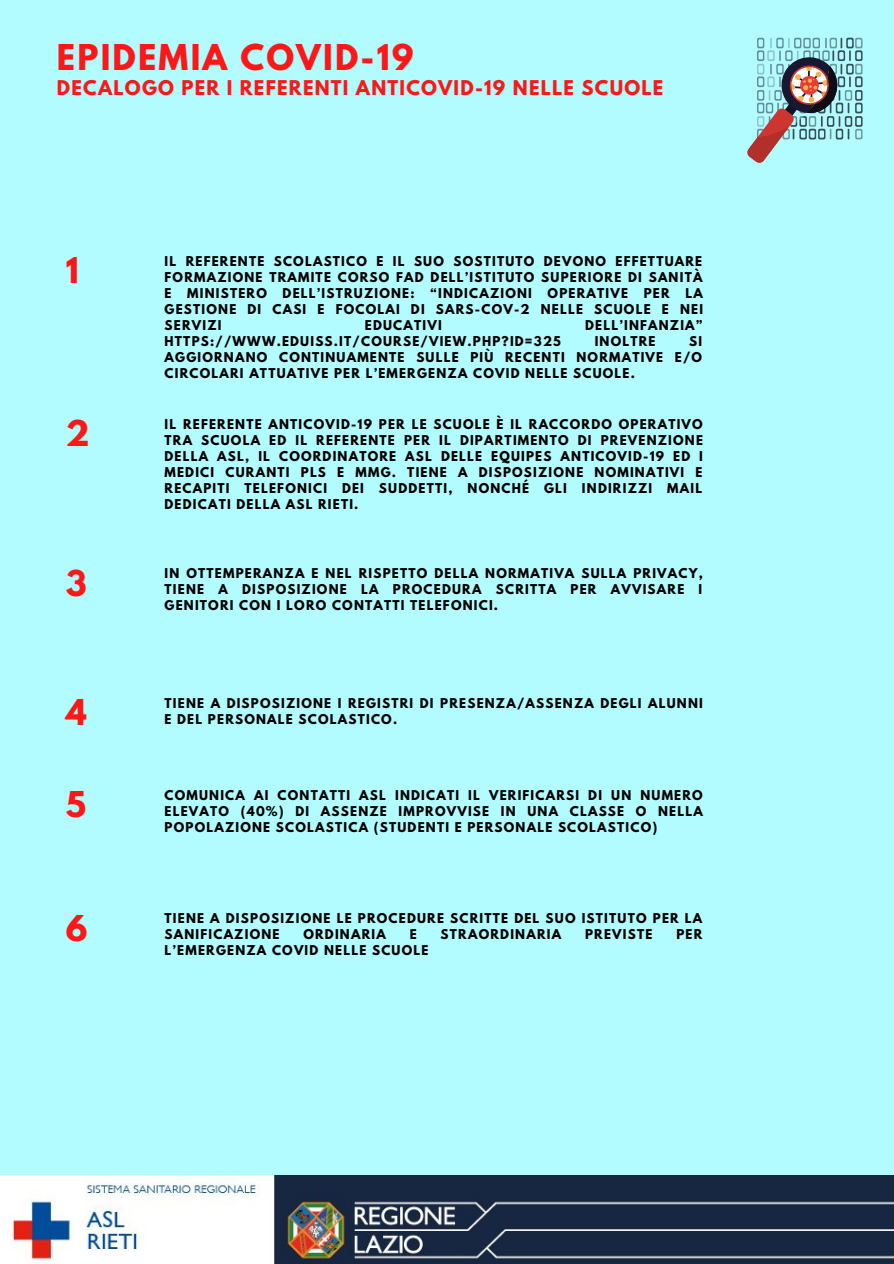
<style>
.page{position:relative;width:894px;height:1264px;background:#fff}
.page>*{position:absolute;margin:0;border:0;box-sizing:border-box;transform-origin:0 0}
.t1{font:700 31.5px "League Spartan";letter-spacing:.07em;color:#ff1616}
.t2{font:700 18px "League Spartan";letter-spacing:.07em;color:#ff1616}
.t3{font:700 12px/16px "League Spartan";letter-spacing:.1em;color:#000;text-align:justify}
</style>
<div class="page">
<div style="left:0;top:0;width:893px;height:1263px;background:#b2fcff"></div>
<img style="left:0;top:1175px;width:893px;height:88px">
<svg style="left:747px;top:38px;width:115px;height:125px"></svg>
<h1 class="t1" style="left:57px;top:42px;width:358px">EPIDEMIA COVID-19</h1>
<h2 class="t2" style="left:57px;top:79px;width:607px">DECALOGO PER I REFERENTI ANTICOVID-19 NELLE SCUOLE</h2>
<h1 class="t1" style="left:66px;top:255px;width:15px">1</h1>
<p class="t3" style="left:164px;top:254px;width:539px">IL REFERENTE SCOLASTICO E IL SUO SOSTITUTO DEVONO EFFETTUARE FORMAZIONE TRAMITE CORSO FAD DELL’ISTITUTO SUPERIORE DI SANITÀ E</p>
<p class="t3" style="left:187px;top:286px;width:81px">MINISTERO</p>
<p class="t3" style="left:282px;top:286px;width:133px">DELL’ISTRUZIONE:</p>
<p class="t3" style="left:430px;top:286px;width:103px">“INDICAZIONI</p>
<p class="t3" style="left:547px;top:286px;width:82px">OPERATIVE</p>
<p class="t3" style="left:643px;top:286px;width:27px">PER</p>
<p class="t3" style="left:164px;top:286px;width:540px;text-indent:520px">LA GESTIONE DI CASI E FOCOLAI DI SARS-COV-2 NELLE SCUOLE E NEI SERVIZI</p>
<p class="t3" style="left:365px;top:318px;width:78px">EDUCATIVI</p>
<p class="t3" style="left:585px;top:318px;width:119px">DELL’INFANZIA”</p>
<p class="t3" style="left:164px;top:334px;width:398px">HTTPS://WWW.EDUISS.IT/COURSE/VIEW.PHP?ID=325</p>
<p class="t3" style="left:594px;top:334px;width:62px">INOLTRE</p>
<p class="t3" style="left:164px;top:334px;width:539px;text-indent:524px">SI AGGIORNANO CONTINUAMENTE SULLE PIÙ RECENTI NORMATIVE E/O CIRCOLARI ATTUATIVE PER L’EMERGENZA COVID NELLE SCUOLE.</p>
<h1 class="t1" style="left:66px;top:418px;width:25px">2</h1>
<p class="t3" style="left:164px;top:417px;width:540px">IL REFERENTE ANTICOVID-19 PER LE SCUOLE È IL RACCORDO OPERATIVO TRA SCUOLA ED IL REFERENTE PER IL DIPARTIMENTO DI PREVENZIONE DELLA ASL, IL COORDINATORE ASL DELLE EQUIPES ANTICOVID-19 ED I MEDICI CURANTI PLS E MMG. TIENE A DISPOSIZIONE NOMINATIVI E RECAPITI TELEFONICI DEI SUDDETTI, NONCHÉ GLI INDIRIZZI MAIL DEDICATI DELLA ASL RIETI.</p>
<h1 class="t1" style="left:66px;top:567px;width:22px">3</h1>
<p class="t3" style="left:164px;top:567px;width:540px">IN OTTEMPERANZA E NEL RISPETTO DELLA NORMATIVA SULLA PRIVACY, TIENE A DISPOSIZIONE LA PROCEDURA SCRITTA PER AVVISARE I GENITORI CON I LORO CONTATTI TELEFONICI.</p>
<h1 class="t1" style="left:66px;top:697px;width:22px">4</h1>
<p class="t3" style="left:164px;top:696px;width:539px">TIENE A DISPOSIZIONE I REGISTRI DI PRESENZA/ASSENZA DEGLI ALUNNI<br>E DEL PERSONALE SCOLASTICO.</p>
<h1 class="t1" style="left:66px;top:788px;width:22px">5</h1>
<h1 class="t1" style="left:66px;top:912px;width:23px">6</h1>
<p class="t3" style="left:164px;top:788px;width:539px">COMUNICA AI CONTATTI ASL INDICATI IL VERIFICARSI DI UN NUMERO ELEVATO (40%) DI ASSENZE IMPROVVISE IN UNA CLASSE O NELLA POPOLAZIONE SCOLASTICA (STUDENTI E PERSONALE SCOLASTICO)</p>
<p class="t3" style="left:164px;top:912px;width:539px">TIENE A DISPOSIZIONE LE PROCEDURE SCRITTE DEL SUO ISTITUTO PER LA<br>SANIFICAZIONE</p>
<p class="t3" style="left:303px;top:928px;width:84px">ORDINARIA</p>
<p class="t3" style="left:409px;top:928px;width:8px">E</p>
<p class="t3" style="left:440px;top:928px;width:122px">STRAORDINARIA</p>
<p class="t3" style="left:585px;top:928px;width:69px">PREVISTE</p>
<p class="t3" style="left:676px;top:928px;width:27px">PER</p>
<p class="t3" style="left:164px;top:944px;width:265px">L’EMERGENZA COVID NELLE SCUOLE</p>
</div>
